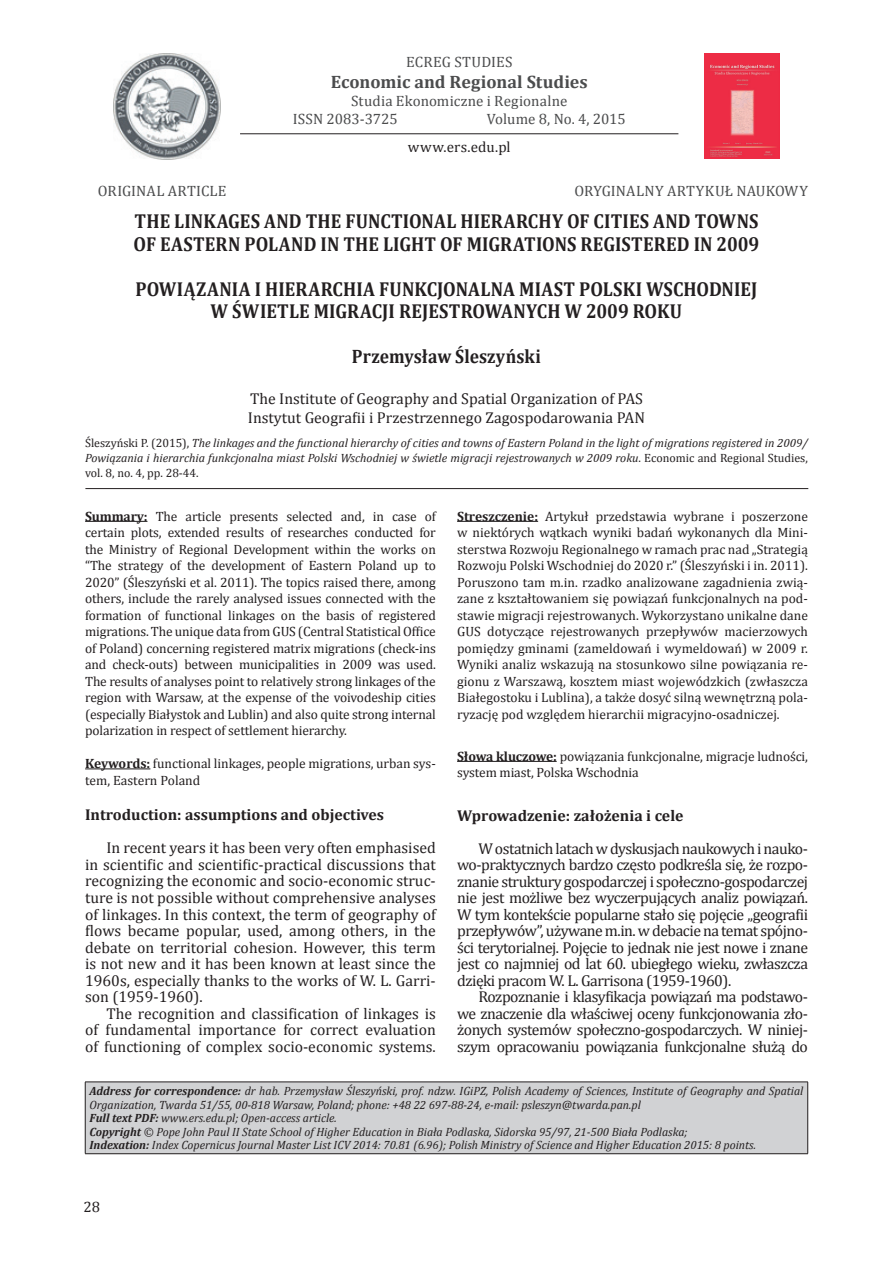
<style>
.page{position:relative;width:893px;height:1263px;background:#fff}
.page>*{position:absolute;margin:0;border:0;box-sizing:border-box;transform-origin:0 0}
.t1{font:700 20.25px/22.5px "Cambria";letter-spacing:.005em;color:#231f20;scale:.9 1}
.t2{font:700 19.5px "Cambria";letter-spacing:.005em;color:#231f20;scale:.9 1}
.t3{font:700 18px "Cambria";color:#4b4c4d}
.t4{font:15.75px/16.5px "Cambria";color:#231f20;text-align:justify}
.t5{font:700 15.75px "Cambria";color:#231f20}
.t6{font:15px/18px "Cambria";letter-spacing:.01em;color:#4b4c4d}
.t7{font:15px "Cambria";letter-spacing:.005em;color:#231f20}
.t8{font:13.5px/16.5px "Cambria";letter-spacing:-.01em;color:#231f20;text-align:justify}
.t9{font:italic 12px/13.5px "Cambria";color:#231f20}
.s1{font-style:normal}
.s2{font-weight:700}
</style>
<div class="page">
<hr style="left:240px;top:134px;width:438px;height:1px;background:#231f20">
<img style="left:114px;top:53px;width:106px;height:106px">
<img style="left:704px;top:54px;width:75px;height:105px">
<div style="left:85px;top:1082px;width:723px;height:72px;background:#d1d2d4"></div>
<hr style="left:85px;top:1082px;width:723px;height:1px;background:#231f20">
<hr style="left:85px;top:1082px;width:1px;height:71px;background:#231f20">
<hr style="left:807px;top:1082px;width:1px;height:71px;background:#231f20">
<hr style="left:85px;top:1153px;width:723px;height:1px;background:#231f20">
<hr style="left:85px;top:521px;width:62px;height:1px;background:#231f20">
<hr style="left:85px;top:768px;width:65px;height:1px;background:#231f20">
<hr style="left:457px;top:521px;width:81px;height:1px;background:#231f20">
<hr style="left:457px;top:761px;width:100px;height:1px;background:#231f20">
<hr style="left:85px;top:488px;width:723px;height:1px;background:#231f20">
<p class="t6" style="left:406px;top:53px;width:108px">ECREG STUDIES</p>
<h3 class="t3" style="left:331px;top:70px;width:259px">Economic and Regional Studies</h3>
<p class="t6" style="left:293px;top:92px;width:276px;text-indent:58px">Studia Ekonomiczne i Regionalne<br>ISSN 2083-3725</p>
<p class="t6" style="left:487px;top:110px;width:140px">Volume 8, No. 4, 2015</p>
<p class="t7" style="left:408px;top:138px;width:104px">www.ers.edu.pl</p>
<p class="t6" style="left:98px;top:182px;width:130px">ORIGINAL ARTICLE</p>
<p class="t6" style="left:575px;top:182px;width:235px">ORYGINALNY ARTYKUŁ NAUKOWY</p>
<h1 class="t1" style="left:134px;top:210px;width:697px">THE LINKAGES AND THE FUNCTIONAL HIERARCHY OF CITIES AND TOWNS<br>OF EASTERN POLAND IN THE LIGHT OF MIGRATIONS REGISTERED IN 2009</h1>
<h1 class="t1" style="left:135px;top:277px;width:693px;text-align:center">POWIĄZANIA I HIERARCHIA FUNKCJONALNA MIAST POLSKI WSCHODNIEJ<br>W ŚWIETLE MIGRACJI REJESTROWANYCH W 2009 ROKU</h1>
<h2 class="t2" style="left:352px;top:343px;width:212px">Przemysław Śleszyński</h2>
<p class="t4" style="left:248px;top:389px;width:399px;line-height:18.8px">The Institute of Geography and Spatial Organization of PAS<br>Instytut Geografii i Przestrzennego Zagospodarowania PAN</p>
<p class="t9" style="left:85px;top:434px;width:724px;line-height:15px;text-align:justify"><span class="s1">Śleszyński P. (2015),</span> The linkages and the functional hierarchy of cities and towns of Eastern Poland in the light of migrations registered in 2009/ Powiązania i hierarchia funkcjonalna miast Polski Wschodniej w świetle migracji rejestrowanych w 2009 roku<span class="s1">. Economic and Regional Studies, vol. 8, no. 4, pp. 28-44.</span></p>
<p class="t8" style="left:85px;top:508px;width:352px"><span class="s2">Summary:</span> The article presents selected and, in case of certain plots, extended results of researches conducted for the Ministry of Regional Development within the works on “The strategy of the development of Eastern Poland up to 2020” (Śleszyński et al. 2011). The topics raised there, among others, include the rarely analysed issues connected with the formation of functional linkages on the basis of registered migrations. The unique data from GUS (Central Statistical Office of Poland) concerning registered matrix migrations (check-ins and check-outs) between municipalities in 2009 was used.<br>The results of analyses point to relatively strong linkages of the region with Warsaw, at the expense of the voivodeship cities (especially Białystok and Lublin) and also quite strong internal polarization in respect of settlement hierarchy.</p>
<p class="t8" style="left:85px;top:755px;width:352px"><span class="s2">Keywords:</span> functional linkages, people migrations, urban sys&shy;tem, Eastern Poland</p>
<p class="t5" style="left:85px;top:804px;width:300px">Introduction: assumptions and objectives</p>
<p class="t4" style="left:85px;top:840px;width:352px;text-indent:21px">In recent years it has been very often emphasised in scientific and scientific-practical discussions that recognizing the economic and socio-economic struc&shy;ture is not possible without comprehensive analyses of linkages. In this context, the term of geography of flows became popular, used, among others, in the debate on territorial cohesion. However, this term is not new and it has been known at least since the 1960s, especially thanks to the works of W. L. Garri&shy;son (1959-1960).</p>
<p class="t4" style="left:85px;top:1005px;width:352px;text-indent:21px">The recognition and classification of linkages is of fundamental importance for correct evaluation of functioning of complex socio-economic systems.</p>
<p class="t8" style="left:457px;top:508px;width:352px"><span class="s2">Streszczenie:</span> Artykuł przedstawia wybrane i poszerzone w niektórych wątkach wyniki badań wykonanych dla Mini&shy;sterstwa Rozwoju Regionalnego w ramach prac nad „Strategią Rozwoju Polski Wschodniej do 2020 r.” (Śleszyński i in. 2011).<br>Poruszono tam m.in. rzadko analizowane zagadnienia zwią&shy;zane z kształtowaniem się powiązań funkcjonalnych na pod&shy;stawie migracji rejestrowanych. Wykorzystano unikalne dane GUS dotyczące rejestrowanych przepływów macierzowych pomiędzy gminami (zameldowań i wymeldowań) w 2009 r.<br>Wyniki analiz wskazują na stosunkowo silne powiązania re&shy;gionu z Warszawą, kosztem miast wojewódzkich (zwłaszcza Białegostoku i Lublina), a także dosyć silną wewnętrzną pola&shy;ryzację pod względem hierarchii migracyjno-osadniczej.</p>
<p class="t8" style="left:457px;top:748px;width:352px"><span class="s2">Słowa kluczowe:</span> powiązania funkcjonalne, migracje ludności, system miast, Polska Wschodnia</p>
<p class="t5" style="left:457px;top:804px;width:228px">Wprowadzenie: założenia i cele</p>
<p class="t4" style="left:457px;top:840px;width:352px;text-indent:21px">W ostatnich latach w dyskusjach naukowych i nauko&shy;wo-praktycznych bardzo często podkreśla się, że rozpo&shy;znanie struktury gospodarczej i społeczno-gospodarczej nie jest możliwe bez wyczerpujących analiz powiązań.<br>W tym kontekście popularne stało się pojęcie „geografii przepływów”, używane m.in. w debacie na temat spójno&shy;ści terytorialnej. Pojęcie to jednak nie jest nowe i znane jest co najmniej od lat 60. ubiegłego wieku, zwłaszcza dzięki pracom W. L. Garrisona (1959-1960).</p>
<p class="t4" style="left:457px;top:988px;width:352px;text-indent:21px">Rozpoznanie i klasyfikacja powiązań ma podstawo&shy;we znaczenie dla właściwej oceny funkcjonowania zło&shy;żonych systemów społeczno-gospodarczych. W niniej&shy;szym opracowaniu powiązania funkcjonalne służą do</p>
<p class="t9" style="left:89px;top:1084px;width:715px"><span class="s2">Address for correspondence:</span> dr hab. Przemysław Śleszyński, prof. ndzw. IGiPZ, Polish Academy of Sciences, Institute of Geography and Spatial Organization, Twarda 51/55, 00-818 Warsaw, Poland; phone: +48 22 697-88-24, e-mail: psleszyn@twarda.pan.pl<br><span class="s2">Full text PDF:</span> www.ers.edu.pl; Open-access article.<br><span class="s2">Copyright</span> © Pope John Paul II State School of Higher Education in Biała Podlaska, Sidorska 95/97, 21-500 Biała Podlaska;<br><span class="s2">Indexation:</span> Index Copernicus Journal Master List ICV 2014: 70.81 (6.96); Polish Ministry of Science and Higher Education 2015: 8 points.</p>
<p class="t7" style="left:84px;top:1198px;width:18px">28</p>
</div>
